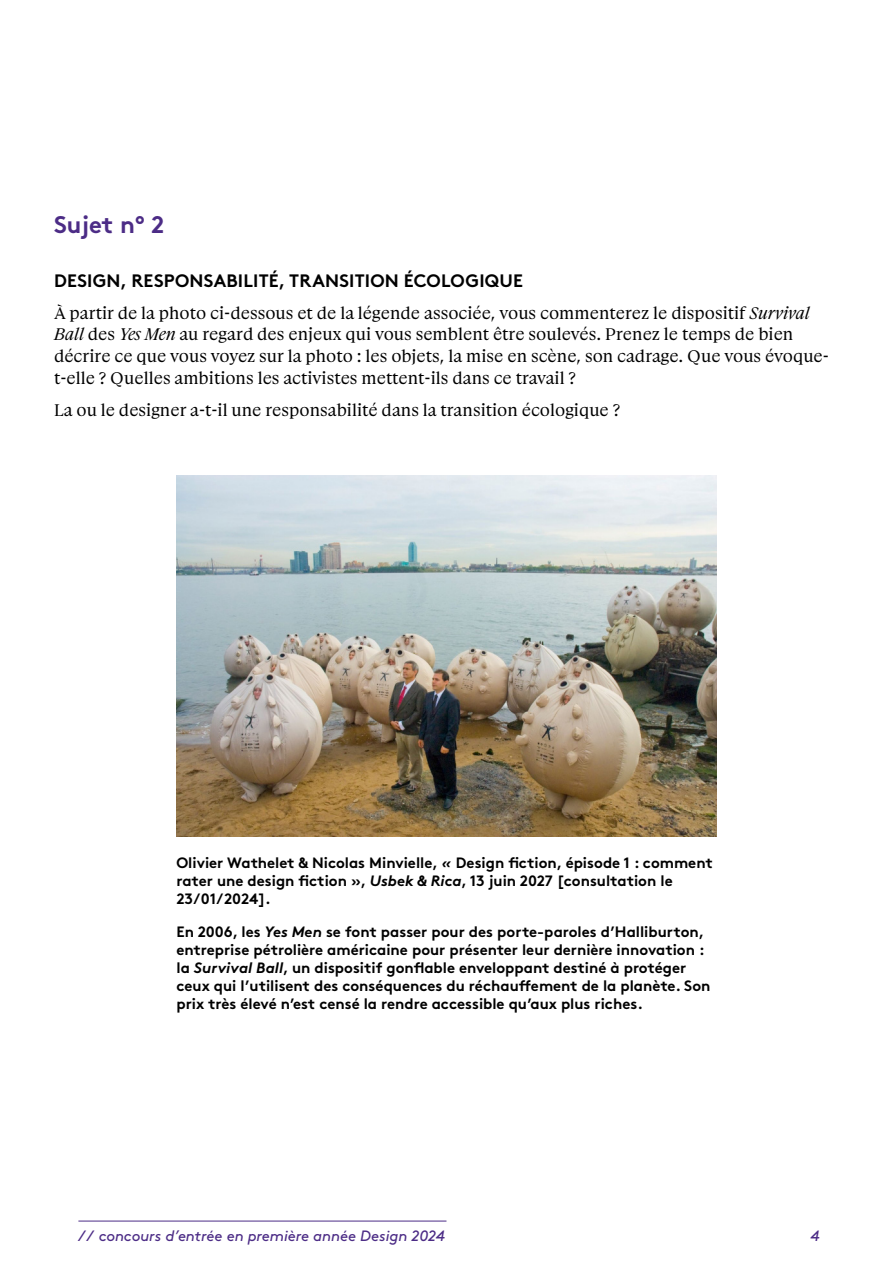
<style>
.page{position:relative;width:893px;height:1263px;background:#fff}
.page>*{position:absolute;margin:0;border:0;box-sizing:border-box;transform-origin:0 0}
.t1{font:700 24px "Brown Std";letter-spacing:-.005em;color:#4c2c86}
.t2{font:18px/21.6px "Boogy Brut";color:#000}
.t3{font:700 18px "Brown Std";letter-spacing:.01em;color:#000}
.t4{font:700 15px/18px "Brown Std";color:#000}
.t5{font:italic 15px "Brown Std";letter-spacing:-.005em;color:#4c2c86}
.s1{font-style:italic}
</style>
<div class="page">
<hr style="left:78px;top:1220px;width:368px;height:1px;background:#4c2c86">
<img style="left:176px;top:475px;width:540px;height:361px">
<p class="t1" style="left:54px;top:210px;width:112px">Sujet n° 2</p>
<p class="t3" style="left:54px;top:269px;width:470px">DESIGN, RESPONSABILITÉ, TRANSITION ÉCOLOGIQUE</p>
<p class="t2" style="left:54px;top:302px;width:776px">À partir de la photo ci-dessous et de la légende associée, vous commenterez le dispositif <span class="s1">Survival Ball</span> des <span class="s1">Yes Men</span> au regard des enjeux qui vous semblent être soulevés. Prenez le temps de bien décrire ce que vous voyez sur la photo : les objets, la mise en scène, son cadrage. Que vous évoque&shy;t-elle ? Quelles ambitions les activistes mettent-ils dans ce travail ?</p>
<p class="t2" style="left:54px;top:399px;width:568px">La ou le designer a-t-il une responsabilité dans la transition écologique ?</p>
<p class="t4" style="left:176px;top:853px;width:538px">Olivier Wathelet &amp; Nicolas Minvielle, <span class="s1">«</span> Design fiction, épisode 1 : comment rater une design fiction », <span class="s1">Usbek &amp; Rica</span>, 13 juin 2027 [consultation le<br>23/01/2024].</p>
<p class="t4" style="left:176px;top:922px;width:535px">En 2006, les <span class="s1">Yes Men</span> se font passer pour des porte-paroles d’Halliburton, entreprise pétrolière américaine pour présenter leur dernière innovation : la <span class="s1">Survival Ball</span>, un dispositif gonflable enveloppant destiné à protéger ceux qui l’utilisent des conséquences du réchauffement de la planète. Son prix très élevé n’est censé la rendre accessible qu’aux plus riches.</p>
<p class="t5" style="left:78px;top:1227px;width:369px">// concours d’entrée en première année Design 2024</p>
<p class="t5" style="left:810px;top:1227px;width:11px">4</p>
</div>
